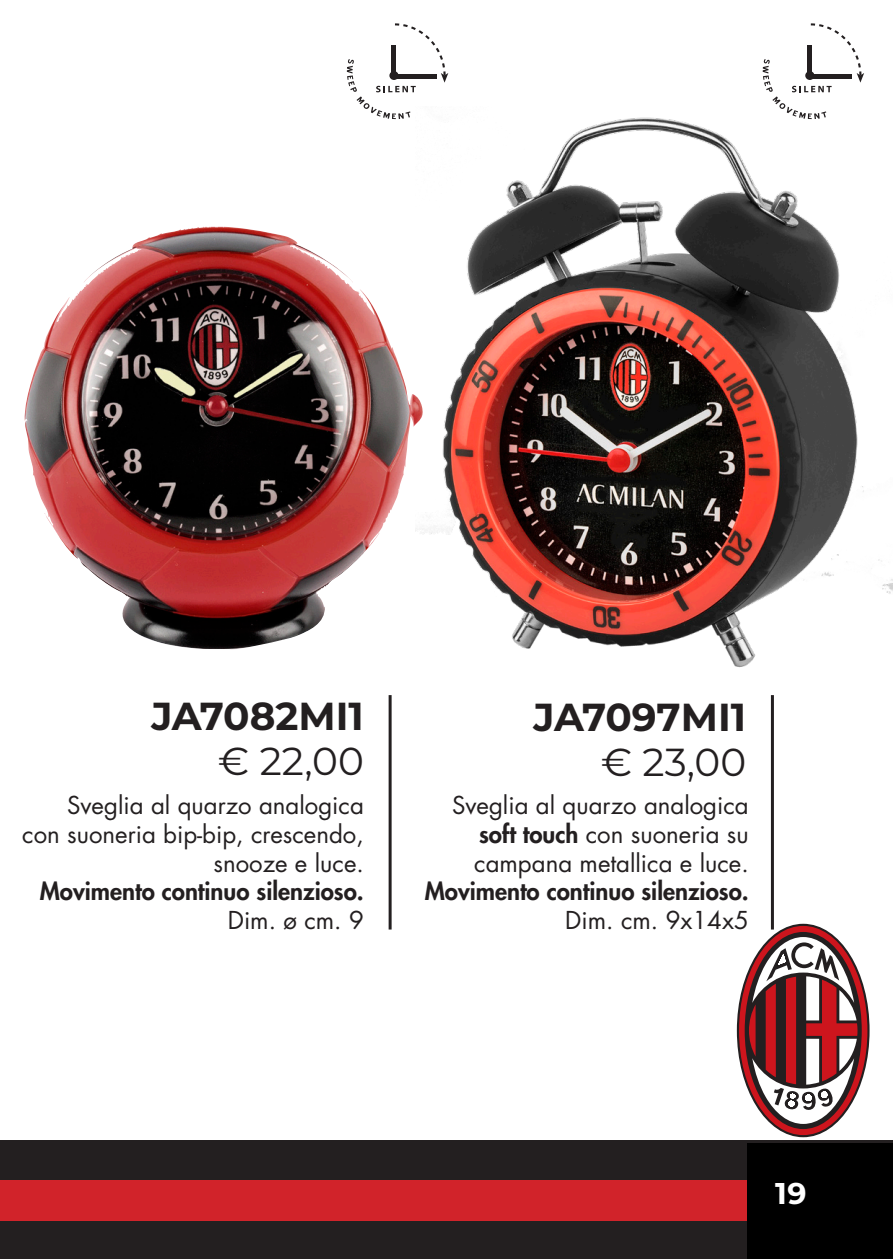
<style>
.page{position:relative;width:893px;height:1259px;background:#fff}
.page>*{position:absolute;margin:0;border:0;box-sizing:border-box;transform-origin:0 0}
.t1{font:700 39px "Montserrat";color:#231f20}
.t2{font:39px "Montserrat";color:#231f20}
.t3{font:700 30px "Montserrat";color:#fff}
.INDEX_OKOK{font:24px/28.8px "Futura Std";color:#231f20;text-align:right}
.indice_unico{font:800 24px "Futura Std";color:#231f20}
.s1{font-weight:800}
</style>
<div class="page">
<div style="left:0;top:1218px;width:893px;height:41px;background:#231f20"></div>
<div style="left:0;top:1140px;width:893px;height:40px;background:#231f20"></div>
<div style="left:0;top:1180px;width:893px;height:41px;background:#d1232a"></div>
<svg style="left:739px;top:926px;width:128px;height:209px"></svg>
<img style="left:24px;top:227px;width:328px;height:423px">
<img style="left:416px;top:117px;width:477px;height:583px">
<hr style="left:389px;top:695px;width:3px;height:234px;background:#231f20">
<hr style="left:771px;top:695px;width:3px;height:234px;background:#231f20">
<svg style="left:763px;top:23px;width:101px;height:96px"></svg>
<div style="left:805px;top:71px;width:9px;height:9px;background:#231f20;border-radius:50%"></div>
<svg style="left:347px;top:23px;width:101px;height:96px"></svg>
<div style="left:389px;top:71px;width:10px;height:9px;background:#231f20;border-radius:50%"></div>
<div style="left:748px;top:1143px;width:145px;height:116px;background:#000"></div>
<p class="t1" style="left:151px;top:687px;width:214px">JA7082MI1</p>
<p class="t2" style="left:218px;top:734px;width:147px">€ 22,00</p>
<p class="INDEX_OKOK" style="left:67px;top:791px;width:298px">Sveglia al quarzo analogica</p>
<p class="INDEX_OKOK" style="left:22px;top:819px;width:343px">con suoneria bip-bip, crescendo, snooze e luce.</p>
<p class="indice_unico" style="left:40px;top:876px;width:325px">Movimento continuo silenzioso.</p>
<p class="INDEX_OKOK" style="left:228px;top:906px;width:138px">Dim. ø cm. 9</p>
<p class="t1" style="left:534px;top:689px;width:214px">JA7097MI1</p>
<p class="t2" style="left:601px;top:735px;width:147px">€ 23,00</p>
<p class="INDEX_OKOK" style="left:425px;top:791px;width:325px">Sveglia al quarzo analogica <span class="s1">soft touch</span> con suoneria su campana metallica e luce.<br><span class="s1">Movimento continuo silenzioso.</span></p>
<p class="INDEX_OKOK" style="left:565px;top:906px;width:185px">Dim. cm. 9x14x5</p>
<p class="t3" style="left:775px;top:1171px;width:33px">19</p>
</div>
